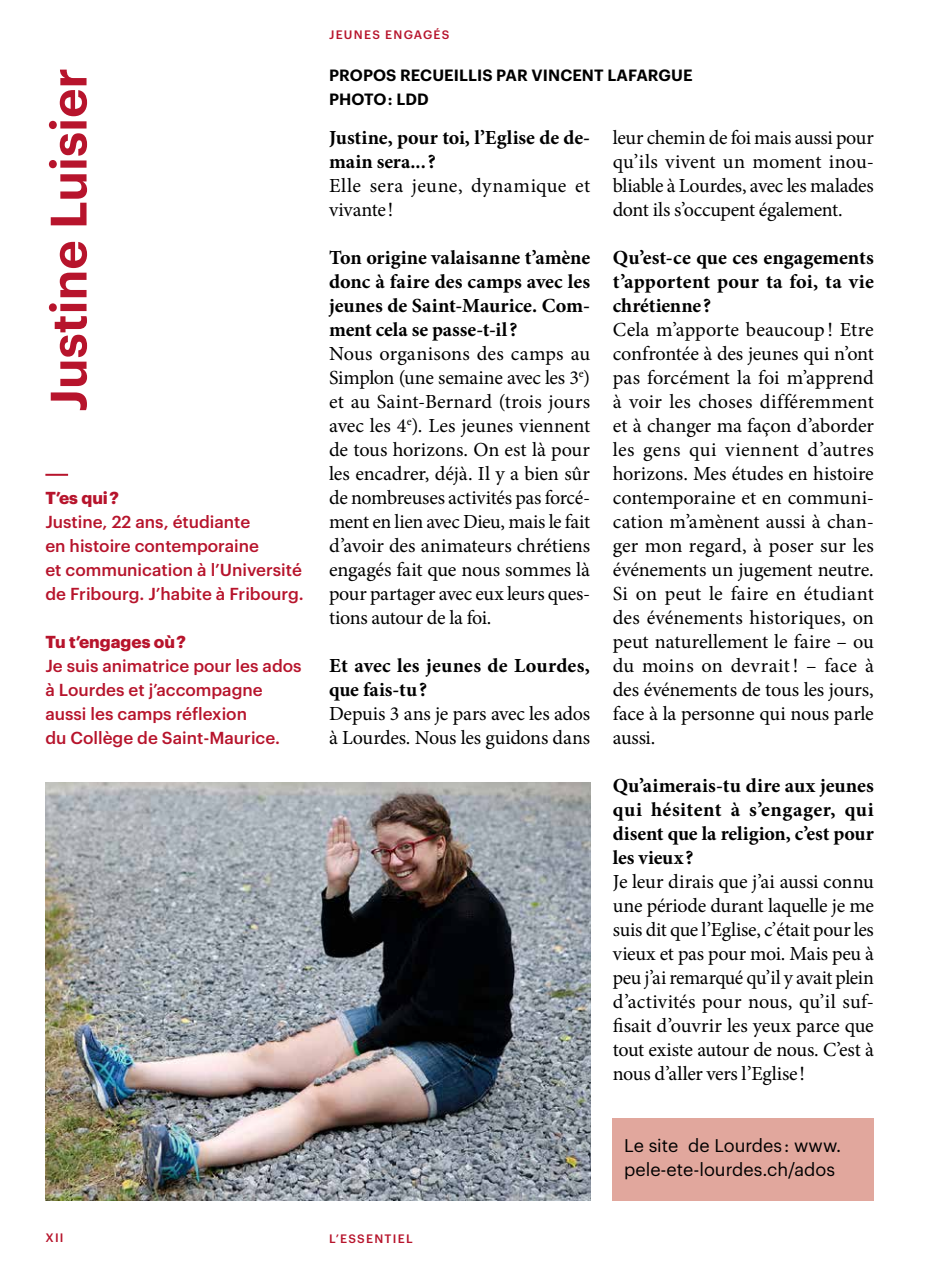
<style>
.page{position:relative;width:942px;height:1276px;background:#fff}
.page>*{position:absolute;margin:0;border:0;box-sizing:border-box;transform-origin:0 0}
.t1{font:600 50px "Graphik";color:#b7142c}
.t2{font:20px/24px "Minion Pro";letter-spacing:-.015em;color:#000;text-align:justify}
.t3{font:700 20px/24px "Minion Pro";color:#000;text-align:justify}
.t4{font:20px/24px "Minion Pro";letter-spacing:.015em;color:#000}
.t5{font:18px/24px "Graphik";color:#000}
.t6{font:500 17px/24px "Graphik";color:#b7142c}
.t7{font:700 17px "Graphik";color:#b7142c}
.t8{font:600 16px/24px "Graphik";letter-spacing:.005em;color:#000}
.t9{font:500 12px "Graphik";letter-spacing:.105em;color:#b7142c}
</style>
<div class="page">
<hr style="left:45px;top:474px;width:23px;height:2px;background:#b7142c">
<div style="left:612px;top:1118px;width:261px;height:82px;background:#e1a79d"></div>
<img style="left:45px;top:782px;width:545px;height:418px">
<p class="t9" style="left:329px;top:26px;width:122px">JEUNES ENGAGÉS</p>
<h1 class="t1" style="left:30px;top:412px;width:345px;rotate:-90deg">Justine Luisier</h1>
<p class="t8" style="left:329px;top:62px;width:365px">PROPOS RECUEILLIS PAR VINCENT LAFARGUE<br>PHOTO: LDD</p>
<p class="t2" style="left:612px;top:126px;width:262px">leur chemin de foi mais aussi pour qu’ils vivent un moment inou&shy;bliable à Lourdes, avec les malades dont ils s’occupent également.</p>
<p class="t3" style="left:612px;top:245px;width:262px">Qu’est-ce que ces engagements t’apportent pour ta foi, ta vie chrétienne?</p>
<p class="t2" style="left:612px;top:318px;width:262px">Cela m’apporte beaucoup! Etre confrontée à des jeunes qui n’ont pas forcément la foi m’apprend à voir les choses différemment et à changer ma façon d’aborder les gens qui viennent d’autres horizons. Mes études en histoire contemporaine et en communi&shy;cation m’amènent aussi à chan&shy;ger mon regard, à poser sur les événements un jugement neutre.<br>Si on peut le faire en étudiant des événements historiques, on peut naturellement le faire – ou du moins on devrait! – face à des événements de tous les jours, face à la personne qui nous parle aussi.</p>
<p class="t3" style="left:612px;top:773px;width:262px">Qu’aimerais-tu dire aux jeunes qui hésitent à s’engager, qui disent que la religion, c’est pour les vieux?</p>
<p class="t2" style="left:612px;top:870px;width:262px">Je leur dirais que j’ai aussi connu une période durant laquelle je me suis dit que l’Eglise, c’était pour les vieux et pas pour moi. Mais peu à peu j’ai remarqué qu’il y avait plein d’activités pour nous, qu’il suf&shy;fisait d’ouvrir les yeux parce que tout existe autour de nous. C’est à nous d’aller vers l’Eglise!</p>
<p class="t3" style="left:329px;top:125px;width:262px">Justine, pour toi, l’Eglise de de&shy;main sera...?</p>
<p class="t4" style="left:329px;top:174px;width:262px">Elle sera jeune, dynamique et vivante!</p>
<p class="t3" style="left:329px;top:245px;width:262px">Ton origine valaisanne t’amène donc à faire des camps avec les jeunes de Saint-Maurice. Com&shy;ment cela se passe-t-il?</p>
<p class="t2" style="left:329px;top:342px;width:262px">Nous organisons des camps au Simplon (une semaine avec les 3<sup>e</sup>) et au Saint-Bernard (trois jours avec les 4<sup>e</sup>). Les jeunes viennent de tous horizons. On est là pour les encadrer, déjà. Il y a bien sûr de nombreuses activités pas forcé&shy;ment en lien avec Dieu, mais le fait d’avoir des animateurs chrétiens engagés fait que nous sommes là pour partager avec eux leurs ques&shy;tions autour de la foi.</p>
<p class="t3" style="left:329px;top:653px;width:262px">Et avec les jeunes de Lourdes, que fais-tu?</p>
<p class="t2" style="left:329px;top:702px;width:262px">Depuis 3 ans je pars avec les ados à Lourdes. Nous les guidons dans</p>
<p class="t7" style="left:45px;top:485px;width:75px">T’es qui?</p>
<p class="t6" style="left:45px;top:508px;width:260px">Justine, 22 ans, étudiante<br>en histoire contemporaine<br>et communication à l’Université de Fribourg. J’habite à Fribourg.</p>
<p class="t7" style="left:45px;top:629px;width:142px">Tu t’engages où?</p>
<p class="t6" style="left:45px;top:652px;width:258px">Je suis animatrice pour les ados à Lourdes et j’accompagne aussi les camps réflexion<br>du Collège de Saint-Maurice.</p>
<p class="t9" style="left:45px;top:1228px;width:20px">XII</p>
<p class="t9" style="left:329px;top:1229px;width:85px">L’ESSENTIEL</p>
<p class="t5" style="left:624px;top:1132px;width:218px">Le site de Lourdes: www. pele-ete-lourdes.ch/ados</p>
</div>
